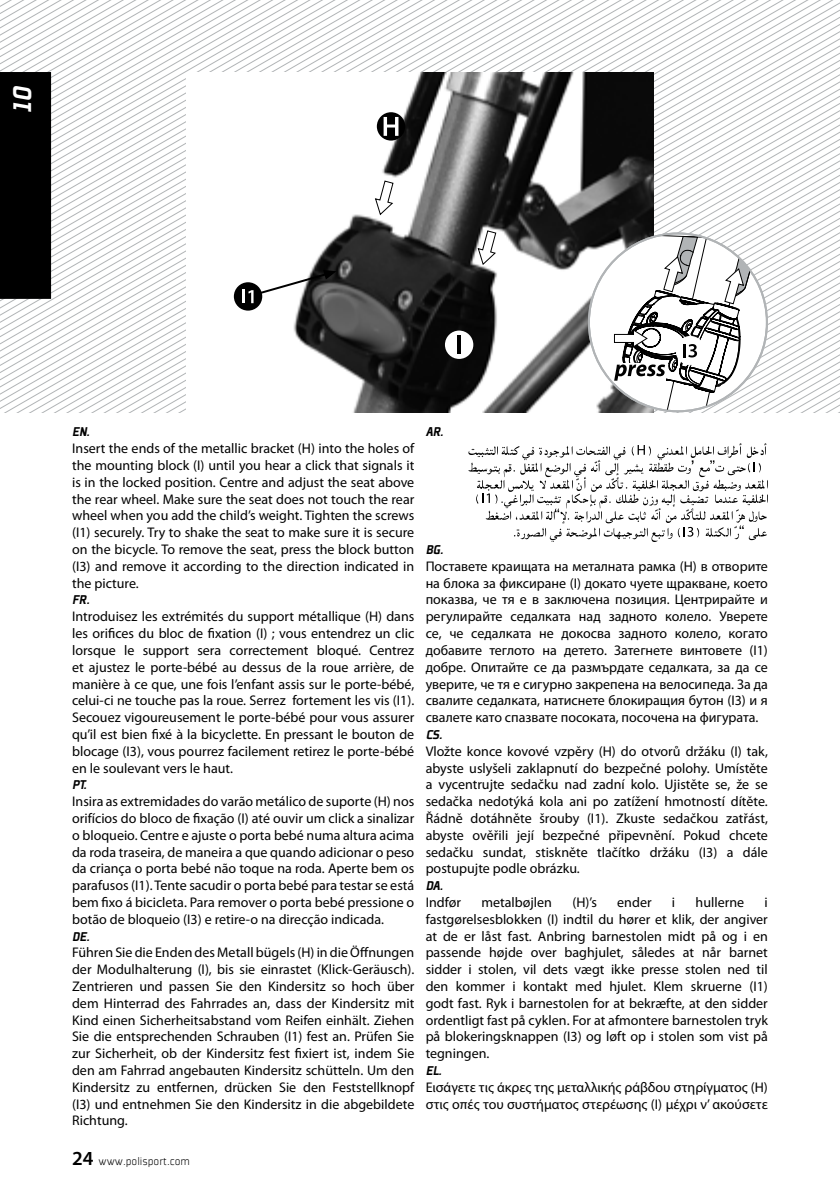
<style>
.page{position:relative;width:840px;height:1191px;background:#fff}
.page>*{position:absolute;margin:0;border:0;box-sizing:border-box;transform-origin:0 0}
.t1{font:28px "Plexes Black Italic Pro";color:#fff}
.t2{font:14px/16.8px "Myriad Pro";color:#000;text-align:justify}
.t3{font:14px "Plexes Black Italic Pro";letter-spacing:-.01em;color:#000}
.t4{font:12px "Plexes Light Pro";color:#000}
.s1{font-family:"Myriad Pro";font-weight:600;font-size:20px}
</style>
<div class="page">
<svg style="left:0;top:0;width:839px;height:412px"></svg>
<div style="left:0;top:72px;width:51px;height:227px;background:#000"></div>
<div style="left:186px;top:72px;width:467px;height:340px;background:#fff"></div>
<img style="left:233px;top:72px;width:420px;height:340px">
<svg style="left:376px;top:112px;width:29px;height:29px"></svg>
<svg style="left:383px;top:117px;width:15px;height:19px"></svg>
<svg style="left:374px;top:180px;width:19px;height:35px"></svg>
<svg style="left:477px;top:230px;width:19px;height:35px"></svg>
<div style="left:444px;top:330px;width:29px;height:29px;background:#fff;border-radius:50%"></div>
<hr style="left:457px;top:335px;width:3px;height:19px;background:#000">
<div style="left:234px;top:282px;width:28px;height:29px;background:#000;border-radius:50%"></div>
<svg style="left:242px;top:270px;width:94px;height:33px"></svg>
<svg style="left:588px;top:233px;width:178px;height:178px"></svg>
<svg style="left:468px;top:443px;width:299px;height:99px"></svg>
<h1 class="t1" style="left:4px;top:113px;width:29px;rotate:-90deg">10</h1>
<p class="t3" style="left:72px;top:423px;width:19px">EN.</p>
<p class="t2" style="left:72px;top:440px;width:343px">Insert the ends of the metallic bracket (H) into the holes of the mounting block (I) until you hear a click that signals it is in the locked position. Centre and adjust the seat above the rear wheel. Make sure the seat does not touch the rear wheel when you add the child’s weight. Tighten the screws (I1) securely. Try to shake the seat to make sure it is secure on the bicycle. To remove the seat, press the block button (I3) and remove it according to the direction indicated in the picture.</p>
<p class="t3" style="left:72px;top:591px;width:19px">FR.</p>
<p class="t2" style="left:72px;top:608px;width:343px">Introduisez les extrémités du support métallique (H) dans les orifices du bloc de fixation (I) ; vous entendrez un clic lorsque le support sera correctement bloqué. Centrez et ajustez le porte-bébé au dessus de la roue arrière, de manière à ce que, une fois l’enfant assis sur le porte-bébé, celui-ci ne touche pas la roue. Serrez fortement les vis (I1).<br>Secouez vigoureusement le porte-bébé pour vous assurer qu’il est bien fixé à la bicyclette. En pressant le bouton de blocage (I3), vous pourrez facilement retirez le porte-bébé en le soulevant vers le haut.</p>
<p class="t3" style="left:72px;top:775px;width:16px">PT.</p>
<p class="t2" style="left:72px;top:793px;width:343px">Insira as extremidades do varão metálico de suporte (H) nos orifícios do bloco de fixação (I) até ouvir um click a sinalizar o bloqueio. Centre e ajuste o porta bebé numa altura acima da roda traseira, de maneira a que quando adicionar o peso da criança o porta bebé não toque na roda. Aperte bem os parafusos (I1). Tente sacudir o porta bebé para testar se está bem fixo á bicicleta. Para remover o porta bebé pressione o botão de bloqueio (I3) e retire-o na direcção indicada.</p>
<p class="t3" style="left:72px;top:927px;width:19px">DE.</p>
<p class="t2" style="left:72px;top:944px;width:343px">Führen Sie die Enden des Metall bügels (H) in die Öffnungen der Modulhalterung (I), bis sie einrastet (Klick-Geräusch).<br>Zentrieren und passen Sie den Kindersitz so hoch über dem Hinterrad des Fahrrades an, dass der Kindersitz mit Kind einen Sicherheitsabstand vom Reifen einhält. Ziehen Sie die entsprechenden Schrauben (I1) fest an. Prüfen Sie zur Sicherheit, ob der Kindersitz fest fixiert ist, indem Sie den am Fahrrad angebauten Kindersitz schütteln. Um den Kindersitz zu entfernen, drücken Sie den Feststellknopf (I3) und entnehmen Sie den Kindersitz in die abgebildete Richtung.</p>
<p class="t4" style="left:72px;top:1153px;width:119px"><span class="s1">24</span> www.polisport.com</p>
<p class="t3" style="left:425px;top:423px;width:19px">AR.</p>
<p class="t3" style="left:425px;top:540px;width:19px">BG.</p>
<p class="t2" style="left:425px;top:557px;width:343px">Поставете краищата на металната рамка (Н) в отворите на блока за фиксиране (І) докато чуете щракване, което показва, че тя е в заключена позиция. Центрирайте и регулирайте седалката над задното колело. Уверете се, че седалката не докосва задното колело, когато добавите теглото на детето. Затегнете винтовете (І1) добре. Опитайте се да размърдате седалката, за да се уверите, че тя е сигурно закрепена на велосипеда. За да свалите седалката, натиснете блокиращия бутон (І3) и я свалете като спазвате посоката, посочена на фигурата.</p>
<p class="t3" style="left:425px;top:725px;width:18px">CS.</p>
<p class="t2" style="left:425px;top:742px;width:343px">Vložte konce kovové vzpěry (H) do otvorů držáku (I) tak, abyste uslyšeli zaklapnutí do bezpečné polohy. Umístěte a vycentrujte sedačku nad zadní kolo. Ujistěte se, že se sedačka nedotýká kola ani po zatížení hmotností dítěte.<br>Řádně dotáhněte šrouby (I1). Zkuste sedačkou zatřást, abyste ověřili její bezpečné připevnění. Pokud chcete sedačku sundat, stiskněte tlačítko držáku (I3) a dále postupujte podle obrázku.</p>
<p class="t3" style="left:425px;top:876px;width:19px">DA.</p>
<p class="t2" style="left:425px;top:893px;width:37px">Indfør</p>
<p class="t2" style="left:481px;top:893px;width:72px">metalbøjlen</p>
<p class="t2" style="left:572px;top:893px;width:26px">(H)’s</p>
<p class="t2" style="left:617px;top:893px;width:36px">ender</p>
<p class="t2" style="left:671px;top:893px;width:5px">i</p>
<p class="t2" style="left:695px;top:893px;width:50px">hullerne</p>
<p class="t2" style="left:425px;top:893px;width:343px;text-indent:339px">i fastgørelsesblokken (I) indtil du hører et klik, der angiver at de er låst fast. Anbring barnestolen midt på og i en passende højde over baghjulet, således at når barnet sidder i stolen, vil dets vægt ikke presse stolen ned til den kommer i kontakt med hjulet. Klem skruerne (I1) godt fast. Ryk i barnestolen for at bekræfte, at den sidder ordentligt fast på cyklen. For at afmontere barnestolen tryk på blokeringsknappen (I3) og løft op i stolen som vist på tegningen.</p>
<p class="t3" style="left:425px;top:1061px;width:18px">EL.</p>
<p class="t2" style="left:425px;top:1078px;width:343px">Εισάγετε τις άκρες της μεταλλικής ράβδου στηρίγματος (H) στις οπές του συστήματος στερέωσης (I) μέχρι ν’ ακούσετε</p>
</div>
